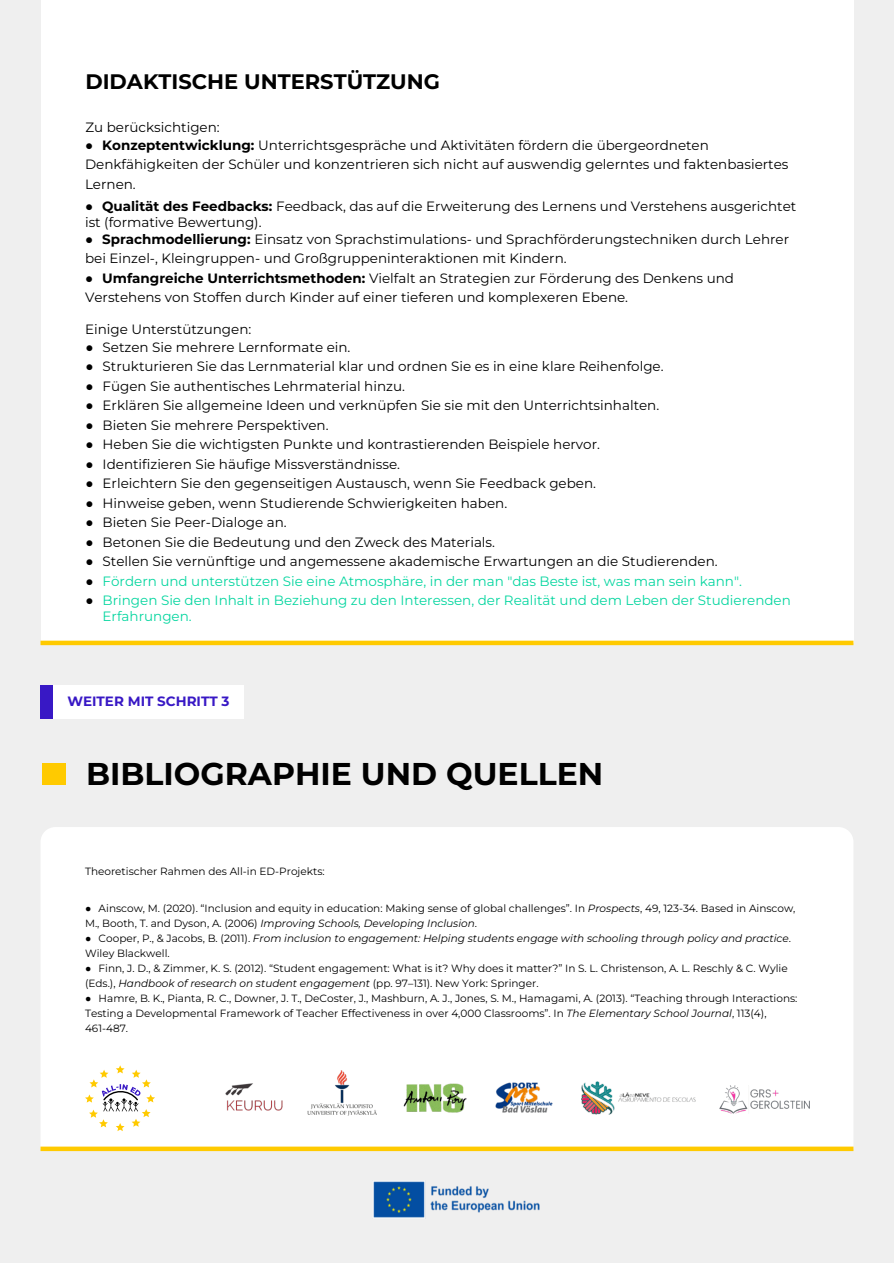
<style>
.page{position:relative;width:894px;height:1263px;background:#efefef}
.page>*{position:absolute;margin:0;border:0;box-sizing:border-box;transform-origin:0 0}
.t1{font:700 31.5px "Montserrat";color:#000}
.t2{font:700 21px "Montserrat";color:#000}
.t3{font:13.5px/19.5px "Montserrat";color:#000}
.t4{font:13.5px/16.2px "Montserrat";color:#06d6a0}
.t5{font:700 13.5px "Montserrat";color:#3818c5}
.t6{font:10.5px/15px "Montserrat";color:#000}
.t7{font:italic 10.5px/15px "Montserrat";color:#000}
.s1{font-family:"Helvetica"}
.s2{font-weight:700}
.s3{font-family:"Helvetica";color:#000}
.s4{font-style:italic}
.s5{font-family:"Helvetica";font-style:normal}
.s6{font-style:normal}
</style>
<div class="page">
<div style="left:41px;top:686px;width:203px;height:33px;background:#fff"></div>
<div style="left:40px;top:686px;width:13px;height:33px;background:#3818c5"></div>
<div style="left:41px;top:827px;width:812px;height:320px;background:#fff"></div>
<div style="left:41px;top:0;width:812px;height:643px;background:#fff"></div>
<svg style="left:85px;top:1065px;width:70px;height:66px"></svg>
<img style="left:719px;top:1085px;width:91px;height:29px">
<img style="left:581px;top:1081px;width:114px;height:33px">
<img style="left:495px;top:1082px;width:58px;height:30px">
<img style="left:404px;top:1084px;width:63px;height:28px">
<img style="left:307px;top:1070px;width:70px;height:45px">
<img style="left:226px;top:1084px;width:57px;height:27px">
<hr style="left:41px;top:1147px;width:812px;height:4px;background:#ffca00">
<div style="left:42px;top:763px;width:24px;height:22px;background:#ffca00"></div>
<img style="left:373px;top:1181px;width:167px;height:37px">
<hr style="left:41px;top:641px;width:812px;height:4px;background:#ffca00">
<h2 class="t2" style="left:85px;top:68px;width:356px">DIDAKTISCHE UNTERSTÜTZUNG</h2>
<p class="t3" style="left:85px;top:117px;width:136px">Zu berücksichtigen:</p>
<p class="t3" style="left:85px;top:135px;width:705px"><span class="s1">●</span> <span class="s2">Konzeptentwicklung:</span> Unterrichtsgespräche und Aktivitäten fördern die übergeordneten<br>Denkfähigkeiten der Schüler und konzentrieren sich nicht auf auswendig gelerntes und faktenbasiertes<br>Lernen.</p>
<p class="t3" style="left:85px;top:198px;width:713px;line-height:16.2px"><span class="s1">●</span> <span class="s2">Qualität des Feedbacks:</span> Feedback, das auf die Erweiterung des Lernens und Verstehens ausgerichtet ist (formative Bewertung).</p>
<p class="t3" style="left:85px;top:229px;width:706px"><span class="s1">●</span> <span class="s2">Sprachmodellierung:</span> Einsatz von Sprachstimulations- und Sprachförderungstechniken durch Lehrer bei Einzel-, Kleingruppen- und Großgruppeninteraktionen mit Kindern.</p>
<p class="t3" style="left:85px;top:268px;width:650px"><span class="s1">●</span> <span class="s2">Umfangreiche Unterrichtsmethoden:</span> Vielfalt an Strategien zur Förderung des Denkens und<br>Verstehens von Stoffen durch Kinder auf einer tieferen und komplexeren Ebene.</p>
<p class="t3" style="left:85px;top:319px;width:168px">Einige Unterstützungen:</p>
<p class="t3" style="left:85px;top:337px;width:267px"><span class="s1">●</span> Setzen Sie mehrere Lernformate ein.</p>
<p class="t3" style="left:85px;top:356px;width:580px"><span class="s1">●</span> Strukturieren Sie das Lernmaterial klar und ordnen Sie es in eine klare Reihenfolge.</p>
<p class="t3" style="left:85px;top:376px;width:321px"><span class="s1">●</span> Fügen Sie authentisches Lehrmaterial hinzu.</p>
<p class="t3" style="left:85px;top:395px;width:575px"><span class="s1">●</span> Erklären Sie allgemeine Ideen und verknüpfen Sie sie mit den Unterrichtsinhalten.</p>
<p class="t3" style="left:85px;top:415px;width:245px"><span class="s1">●</span> Bieten Sie mehrere Perspektiven.</p>
<p class="t3" style="left:85px;top:434px;width:516px"><span class="s1">●</span> Heben Sie die wichtigsten Punkte und kontrastierenden Beispiele hervor.</p>
<p class="t3" style="left:85px;top:454px;width:316px"><span class="s1">●</span> Identifizieren Sie häufige Missverständnisse.</p>
<p class="t3" style="left:85px;top:473px;width:512px"><span class="s1">●</span> Erleichtern Sie den gegenseitigen Austausch, wenn Sie Feedback geben.</p>
<p class="t3" style="left:85px;top:493px;width:423px"><span class="s1">●</span> Hinweise geben, wenn Studierende Schwierigkeiten haben.</p>
<p class="t3" style="left:85px;top:512px;width:203px"><span class="s1">●</span> Bieten Sie Peer-Dialoge an.</p>
<p class="t3" style="left:85px;top:532px;width:411px"><span class="s1">●</span> Betonen Sie die Bedeutung und den Zweck des Materials.</p>
<p class="t3" style="left:85px;top:551px;width:634px"><span class="s1">●</span> Stellen Sie vernünftige und angemessene akademische Erwartungen an die Studierenden.</p>
<p class="t4" style="left:85px;top:572px;width:658px"><span class="s3">●</span> Fördern und unterstützen Sie eine Atmosphäre, in der man "das Beste ist, was man sein kann".</p>
<p class="t4" style="left:103px;top:592px;width:690px;text-indent:-17px"><span class="s3">●</span> Bringen Sie den Inhalt in Beziehung zu den Interessen, der Realität und dem Leben der Studierenden<br>Erfahrungen.</p>
<p class="t5" style="left:67px;top:692px;width:164px">WEITER MIT SCHRITT 3</p>
<h1 class="t1" style="left:86px;top:753px;width:519px">BIBLIOGRAPHIE UND QUELLEN</h1>
<p class="t6" style="left:85px;top:864px;width:241px">Theoretischer Rahmen des All-in ED-Projekts:</p>
<p class="t6" style="left:85px;top:900px;width:712px"><span class="s1">●</span> Ainscow, M. (2020). “Inclusion and equity in education: Making sense of global challenges”. In <span class="s4">Prospects</span>, 49, 123-34. Based in Ainscow,<br>M., Booth, T. and Dyson, A. (2006) <span class="s4">Improving Schools, Developing Inclusion</span>.</p>
<p class="t7" style="left:85px;top:930px;width:708px"><span class="s5">●</span> <span class="s6">Cooper, P., &amp; Jacobs, B. (2011).</span> From inclusion to engagement: Helping students engage with schooling through policy and practice<span class="s6">.<br>Wiley Blackwell.</span></p>
<p class="t6" style="left:85px;top:960px;width:704px"><span class="s1">●</span> Finn, J. D., &amp; Zimmer, K. S. (2012). “Student engagement: What is it? Why does it matter?” In S. L. Christenson, A. L. Reschly &amp; C. Wylie (Eds.), <span class="s4">Handbook of research on student engagement</span> (pp. 97–131). New York: Springer.</p>
<p class="t6" style="left:85px;top:990px;width:714px"><span class="s1">●</span> Hamre, B. K., Pianta, R. C., Downer, J. T., DeCoster, J., Mashburn, A. J., Jones, S. M., Hamagami, A. (2013). “Teaching through Interactions:<br>Testing a Developmental Framework of Teacher Effectiveness in over 4,000 Classrooms”. In <span class="s4">The Elementary School Journal</span>, 113(4),<br>461-487.</p>
</div>
